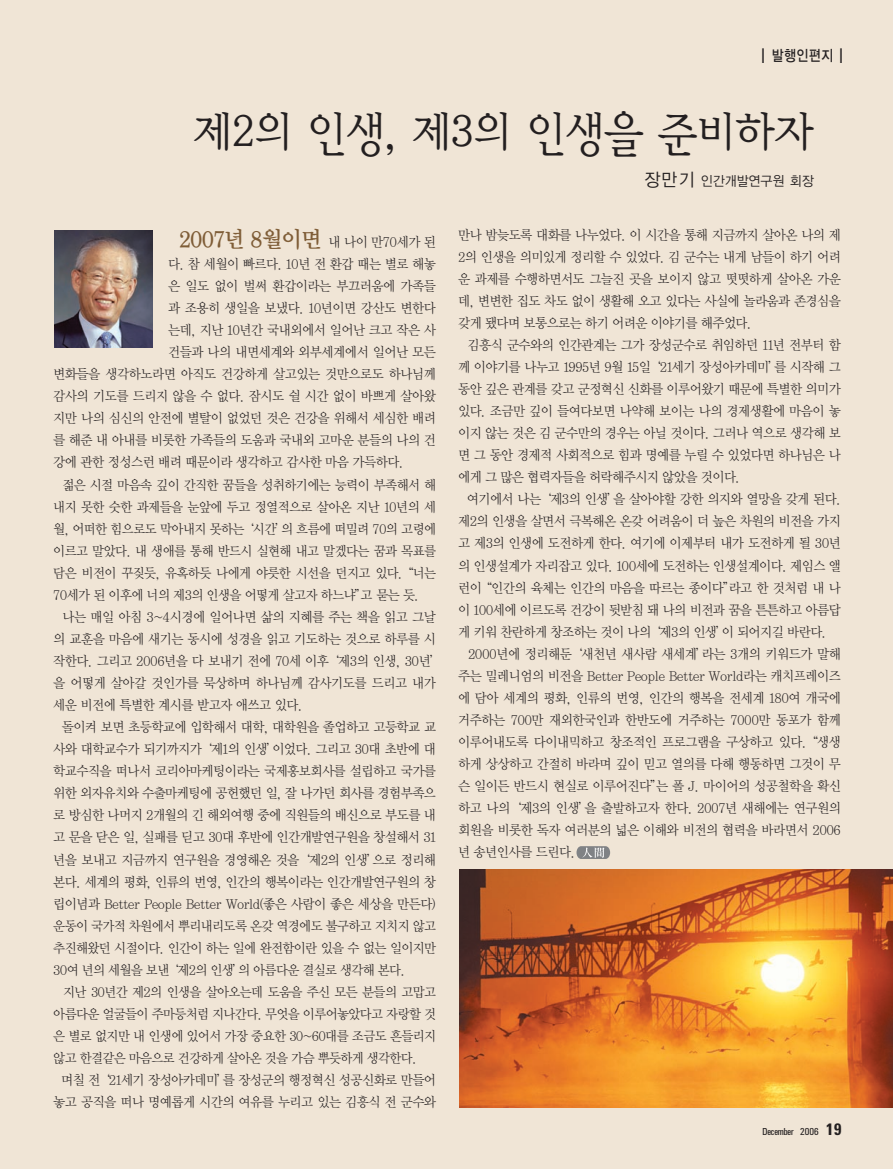
<style>
.page{position:relative;width:893px;height:1169px;background:#fff}
.page>*{position:absolute;margin:0;border:0;box-sizing:border-box;transform-origin:0 0}
.t1{font:46.5px "Y Mj O23";letter-spacing:-.12em;color:#231f20;scale:.95 1}
.t2{font:22.5px "Y Mj O14";letter-spacing:-.095em;color:#7f5d37}
.t3{font:15px "YGO13";letter-spacing:-.035em;color:#231f20;scale:.85 1}
.t4{font:13.5px/22px "Y Mj O12";letter-spacing:-.09em;color:#231f20;text-align:justify;scale:.95 1}
.t5{font:13.5px "YGO12";letter-spacing:-.07em;color:#231f20;scale:.95 1}
.t6{font:13.35px/22px "Y Mj O12";letter-spacing:-.1em;color:#231f20;text-align:justify;scale:.95 1}
.t7{font:10.5px "Universal Condensed";color:#231f20}
.s1{font-family:"Frutiger";font-weight:300;font-size:21px}
.s2{font-size:18px}
.s3{font-family:"Y Mj O12";font-size:13.5px;color:#231f20}
.s4{font-family:"Univers";font-weight:700;font-stretch:condensed;font-size:16.5px}
</style>
<div class="page">
<div style="left:0;top:0;width:892px;height:1168px;background:#f0e5d6"></div>
<img style="left:460px;top:869px;width:432px;height:238px">
<svg style="left:576px;top:846px;width:34px;height:13px"></svg>
<img style="left:55px;top:231px;width:97px;height:117px">
<p class="t3" style="left:761px;top:48px;width:99px"><span class="s1">I</span> 발행인편지 <span class="s1">I</span></p>
<h1 class="t1" style="left:191px;top:112px;width:659px">제2의 인생, 제3의 인생을 준비하자</h1>
<p class="t5" style="left:643px;top:175px;width:181px"><span class="s2">장만기</span> 인간개발연구원 회장</p>
<h2 class="t2" style="left:178px;top:229px;width:259px">2007년 8월이면 <span class="s3">내 나이 만70세가 된</span></h2>
<p class="t4" style="left:168px;top:254px;width:284px">다. 참 세월이 빠르다. 10년 전 환갑 때는 별로 해놓</p>
<p class="t4" style="left:168px;top:276px;width:284px">은 일도 없이 벌써 환갑이라는 부끄러움에 가족들</p>
<p class="t4" style="left:168px;top:298px;width:284px">과 조용히 생일을 보냈다. 10년이면 강산도 변한다</p>
<p class="t4" style="left:168px;top:320px;width:284px">는데, 지난 10년간 국내외에서 일어난 크고 작은 사</p>
<p class="t4" style="left:168px;top:342px;width:284px">건들과 나의 내면세계와 외부세계에서 일어난 모든</p>
<p class="t4" style="left:53px;top:364px;width:405px">변화들을 생각하노라면 아직도 건강하게 살고있는 것만으로도 하나님께</p>
<p class="t4" style="left:53px;top:386px;width:405px">감사의 기도를 드리지 않을 수 없다. 잠시도 쉴 시간 없이 바쁘게 살아왔</p>
<p class="t4" style="left:53px;top:408px;width:405px">지만 나의 심신의 안전에 별탈이 없었던 것은 건강을 위해서 세심한 배려</p>
<p class="t4" style="left:53px;top:430px;width:405px">를 해준 내 아내를 비롯한 가족들의 도움과 국내외 고마운 분들의 나의 건</p>
<p class="t4" style="left:53px;top:452px;width:371px">강에 관한 정성스런 배려 때문이라 생각하고 감사한 마음 가득하다.</p>
<p class="t6" style="left:53px;top:474px;width:405px;text-indent:9px">젊은 시절 마음속 깊이 간직한 꿈들을 성취하기에는 능력이 부족해서 해 내지 못한 숫한 과제들을 눈앞에 두고 정열적으로 살아온 지난 10년의 세 월, 어떠한 힘으로도 막아내지 못하는‘시간’의 흐름에 떠밀려 70의 고령에 이르고 말았다. 내 생애를 통해 반드시 실현해 내고 말겠다는 꿈과 목표를 담은 비전이 꾸짖듯, 유혹하듯 나에게 야릇한 시선을 던지고 있다. “너는 70세가 된 이후에 너의 제3의 인생을 어떻게 살고자 하느냐”고 묻는 듯.</p>
<p class="t4" style="left:53px;top:606px;width:412px;text-align:left;text-indent:9px">나는 매일 아침 3~4시경에 일어나면 삶의 지혜를 주는 책을 읽고 그날 의 교훈을 마음에 새기는 동시에 성경을 읽고 기도하는 것으로 하루를 시 작한다. 그리고 2006년을 다 보내기 전에 70세 이후‘제3의 인생, 30년’ 을 어떻게 살아갈 것인가를 묵상하며 하나님께 감사기도를 드리고 내가 세운 비전에 특별한 계시를 받고자 애쓰고 있다.</p>
<p class="t4" style="left:53px;top:717px;width:405px;text-indent:8px">돌이켜 보면 초등학교에 입학해서 대학, 대학원을 졸업하고 고등학교 교 사와 대학교수가 되기까지가‘제1의 인생’이었다. 그리고 30대 초반에 대 학교수직을 떠나서 코리아마케팅이라는 국제홍보회사를 설립하고 국가를 위한 외자유치와 수출마케팅에 공헌했던 일, 잘 나가던 회사를 경험부족으 로 방심한 나머지 2개월의 긴 해외여행 중에 직원들의 배신으로 부도를 내 고 문을 닫은 일, 실패를 딛고 30대 후반에 인간개발연구원을 창설해서 31 년을 보내고 지금까지 연구원을 경영해온 것을‘제2의 인생’으로 정리해 본다. 세계의 평화, 인류의 번영, 인간의 행복이라는 인간개발연구원의 창 립이념과 Better People Better World(좋은 사람이 좋은 세상을 만든다)</p>
<p class="t6" style="left:53px;top:915px;width:405px">운동이 국가적 차원에서 뿌리내리도록 온갖 역경에도 불구하고 지치지 않고 추진해왔던 시절이다. 인간이 하는 일에 완전함이란 있을 수 없는 일이지만 30여 년의 세월을 보낸‘제2의 인생’의 아름다운 결실로 생각해 본다.</p>
<p class="t6" style="left:53px;top:981px;width:405px;text-indent:10px">지난 30년간 제2의 인생을 살아오는데 도움을 주신 모든 분들의 고맙고 아름다운 얼굴들이 주마등처럼 지나간다. 무엇을 이루어놓았다고 자랑할 것 은 별로 없지만 내 인생에 있어서 가장 중요한 30~60대를 조금도 흔들리지 않고 한결같은 마음으로 건강하게 살아온 것을 가슴 뿌듯하게 생각한다.</p>
<p class="t4" style="left:53px;top:1069px;width:405px;text-align:center">며칠 전‘21세기 장성아카데미’를 장성군의 행정혁신 성공신화로 만들어 놓고 공직을 떠나 명예롭게 시간의 여유를 누리고 있는 김흥식 전 군수와</p>
<p class="t4" style="left:458px;top:224px;width:405px">만나 밤늦도록 대화를 나누었다. 이 시간을 통해 지금까지 살아온 나의 제 2의 인생을 의미있게 정리할 수 있었다. 김 군수는 내게 남들이 하기 어려 운 과제를 수행하면서도 그늘진 곳을 보이지 않고 떳떳하게 살아온 가운 데, 변변한 집도 차도 없이 생활해 오고 있다는 사실에 놀라움과 존경심을 갖게 됐다며 보통으로는 하기 어려운 이야기를 해주었다.</p>
<p class="t4" style="left:458px;top:335px;width:405px;text-indent:9px">김흥식 군수와의 인간관계는 그가 장성군수로 취임하던 11년 전부터 함 께 이야기를 나누고 1995년 9월 15일‘21세기 장성아카데미’를 시작해 그 동안 깊은 관계를 갖고 군정혁신 신화를 이루어왔기 때문에 특별한 의미가 있다. 조금만 깊이 들여다보면 나약해 보이는 나의 경제생활에 마음이 놓 이지 않는 것은 김 군수만의 경우는 아닐 것이다. 그러나 역으로 생각해 보 면 그 동안 경제적 사회적으로 힘과 명예를 누릴 수 있었다면 하나님은 나 에게 그 많은 협력자들을 허락해주시지 않았을 것이다.</p>
<p class="t4" style="left:458px;top:489px;width:405px;text-indent:9px">여기에서 나는‘제3의 인생’을 살아야할 강한 의지와 열망을 갖게 된다. 제2의 인생을 살면서 극복해온 온갖 어려움이 더 높은 차원의 비전을 가지 고 제3의 인생에 도전하게 한다. 여기에 이제부터 내가 도전하게 될 30년 의 인생설계가 자리잡고 있다. 100세에 도전하는 인생설계이다. 제임스 앨 런이“인간의 육체는 인간의 마음을 따르는 종이다”라고 한 것처럼 내 나 이 100세에 이르도록 건강이 뒷받침 돼 나의 비전과 꿈을 튼튼하고 아름답 게 키워 찬란하게 창조하는 것이 나의‘제3의 인생’이 되어지길 바란다.</p>
<p class="t4" style="left:458px;top:643px;width:405px;text-indent:10px">2000년에 정리해둔‘새천년 새사람 새세계’라는 3개의 키워드가 말해 주는 밀레니엄의 비전을 Better People Better World라는 캐치프레이즈 에 담아 세계의 평화, 인류의 번영, 인간의 행복을 전세계 180여 개국에 거주하는 700만 재외한국인과 한반도에 거주하는 7000만 동포가 함께 이루어내도록 다이내믹하고 창조적인 프로그램을 구상하고 있다. “생생 하게 상상하고 간절히 바라며 깊이 믿고 열의를 다해 행동하면 그것이 무 슨 일이든 반드시 현실로 이루어진다”는 폴 J. 마이어의 성공철학을 확신 하고 나의‘제3의 인생’을 출발하고자 한다. 2007년 새해에는 연구원의 회원을 비롯한 독자 여러분의 넓은 이해와 비전의 협력을 바라면서 2006 년 송년인사를 드린다.</p>
<p class="t7" style="left:762px;top:1128px;width:81px">December 2006 <span class="s4">19</span></p>
</div>
